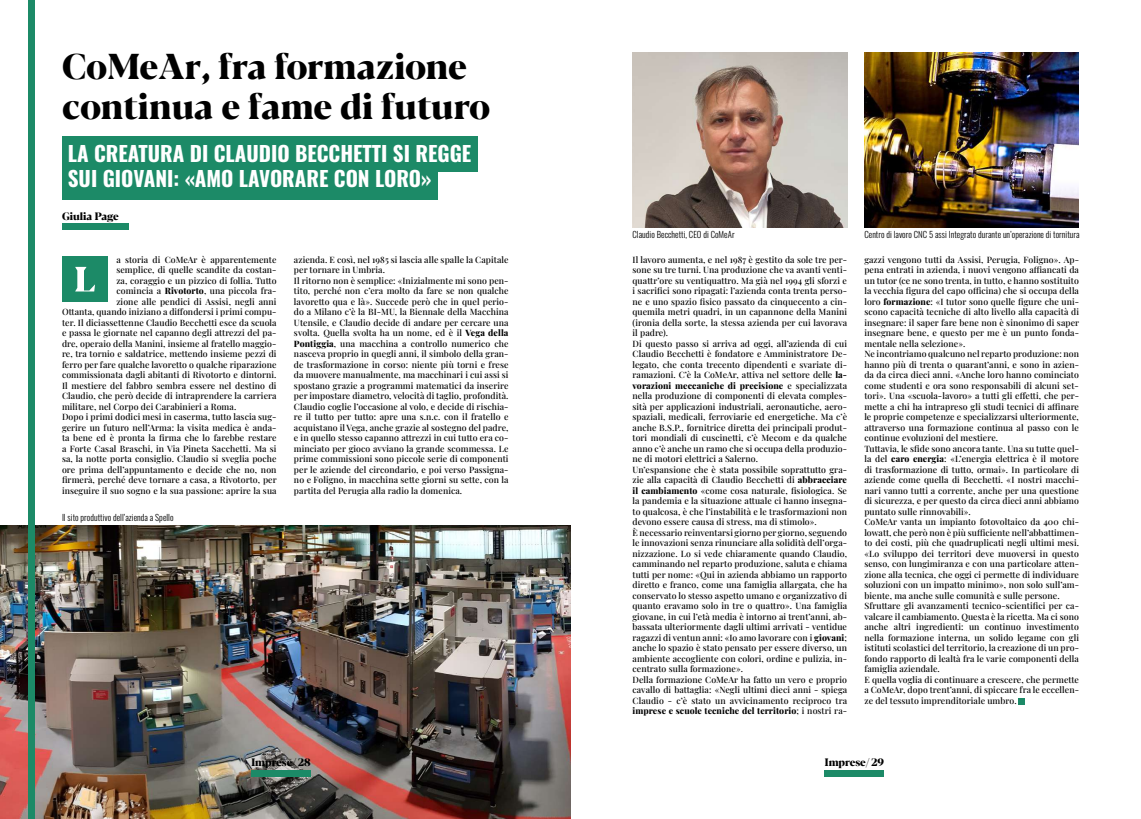
<style>
.page{position:relative;width:1141px;height:819px;background:#fff}
.page>*{position:absolute;margin:0;border:0;box-sizing:border-box;transform-origin:0 0}
.t1{font:800 35px/40.2px "Blacker Pro Display";color:#000}
.t2{font:21px/25.2px "Oswald";color:#fff}
.t3{font:800 10.5px "Blacker Pro Display";color:#000}
.t4{font:500 8.75px/10.5px "Playfair Display";letter-spacing:.01em;color:#000}
.t5{font:8.75px "Oswald";letter-spacing:.005em;color:#000}
.s1{font-weight:800}
</style>
<div class="page">
<div style="left:825px;top:769px;width:59px;height:7px;background:#1c8a67"></div>
<div style="left:62px;top:136px;width:416px;height:35px;background:#1c8a67"></div>
<div style="left:62px;top:164px;width:376px;height:35px;background:#1c8a67"></div>
<div style="left:62px;top:223px;width:67px;height:6px;background:#1c8a67"></div>
<div style="left:62px;top:256px;width:46px;height:45px;background:#1c8a67"></div>
<svg style="left:75px;top:267px;width:20px;height:24px"></svg>
<img style="left:632px;top:52px;width:215px;height:176px">
<img style="left:864px;top:53px;width:215px;height:175px">
<img style="left:0;top:525px;width:570px;height:294px">
<div style="left:251px;top:769px;width:60px;height:7px;background:#1c8a67"></div>
<svg style="left:1018px;top:698px;width:6px;height:6px"></svg>
<div style="left:28px;top:0;width:6px;height:819px;background:#1c8a67"></div>
<h1 class="t1" style="left:62px;top:44px;width:430px">CoMeAr, fra formazione continua e fame di futuro</h1>
<h2 class="t2" style="left:68px;top:139px;width:405px">LA CREATURA DI CLAUDIO BECCHETTI SI REGGE<br>SUI GIOVANI: «AMO LAVORARE CON LORO»</h2>
<p class="t3" style="left:62px;top:208px;width:58px">Giulia Page</p>
<p class="t4" style="left:116px;top:253px;width:162px">a storia di CoMeAr è apparentemente</p>
<p class="t4" style="left:116px;top:264px;width:162px">semplice, di quelle scandite da costan-</p>
<p class="t4" style="left:116px;top:274px;width:162px">za, coraggio e un pizzico di follia. Tutto</p>
<p class="t4" style="left:116px;top:285px;width:162px">comincia a <span class="s1">Rivotorto</span>, una piccola fra-</p>
<p class="t4" style="left:116px;top:295px;width:162px">zione alle pendici di Assisi, negli anni</p>
<p class="t4" style="left:62px;top:306px;width:216px">Ottanta, quando iniziano a diffondersi i primi compu-</p>
<p class="t4" style="left:62px;top:316px;width:216px">ter. Il diciassettenne Claudio Becchetti esce da scuola</p>
<p class="t4" style="left:62px;top:327px;width:216px">e passa le giornate nel capanno degli attrezzi del pa-</p>
<p class="t4" style="left:62px;top:337px;width:216px">dre, operaio della Manini, insieme al fratello maggio-</p>
<p class="t4" style="left:62px;top:348px;width:216px">re, tra tornio e saldatrice, mettendo insieme pezzi di</p>
<p class="t4" style="left:62px;top:358px;width:216px">ferro per fare qualche lavoretto o qualche riparazione</p>
<p class="t4" style="left:62px;top:369px;width:216px">commissionata dagli abitanti di Rivotorto e dintorni.</p>
<p class="t4" style="left:62px;top:379px;width:216px">Il mestiere del fabbro sembra essere nel destino di</p>
<p class="t4" style="left:62px;top:390px;width:216px">Claudio, che però decide di intraprendere la carriera</p>
<p class="t4" style="left:62px;top:400px;width:176px">militare, nel Corpo dei Carabinieri a Roma.</p>
<p class="t4" style="left:62px;top:411px;width:216px">Dopo i primi dodici mesi in caserma, tutto lascia sug-</p>
<p class="t4" style="left:62px;top:421px;width:216px">gerire un futuro nell’Arma: la visita medica è anda-</p>
<p class="t4" style="left:62px;top:432px;width:216px">ta bene ed è pronta la firma che lo farebbe restare</p>
<p class="t4" style="left:62px;top:442px;width:216px">a Forte Casal Braschi, in Via Pineta Sacchetti. Ma si</p>
<p class="t4" style="left:62px;top:453px;width:216px">sa, la notte porta consiglio. Claudio si sveglia poche</p>
<p class="t4" style="left:62px;top:463px;width:216px">ore prima dell’appuntamento e decide che no, non</p>
<p class="t4" style="left:62px;top:474px;width:216px">firmerà, perché deve tornare a casa, a Rivotorto, per</p>
<p class="t4" style="left:62px;top:484px;width:216px">inseguire il suo sogno e la sua passione: aprire la sua</p>
<p class="t5" style="left:632px;top:227px;width:104px">Claudio Becchetti, CEO di CoMeAr</p>
<p class="t5" style="left:864px;top:227px;width:217px">Centro di lavoro CNC 5 assi Integrato durante un’operazione di tornitura</p>
<p class="t4" style="left:294px;top:253px;width:216px">azienda. E così, nel 1985 si lascia alle spalle la Capitale per tornare in Umbria.<br>Il ritorno non è semplice: «Inizialmente mi sono pen&shy;tito, perché non c’era molto da fare se non qualche lavoretto qua e là». Succede però che in quel perio&shy;do a Milano c’è la BI-MU, la Biennale della Macchina Utensile, e Claudio decide di andare per cercare una svolta. Quella svolta ha un nome, ed è il <span class="s1">Vega della Pontiggia</span>, una macchina a controllo numerico che nasceva proprio in quegli anni, il simbolo della gran&shy;de trasformazione in corso: niente più torni e frese da muovere manualmente, ma macchinari i cui assi si spostano grazie a programmi matematici da inserire per impostare diametro, velocità di taglio, profondità.<br>Claudio coglie l’occasione al volo, e decide di rischia&shy;re il tutto per tutto: apre una s.n.c. con il fratello e acquistano il Vega, anche grazie al sostegno del padre, e in quello stesso capanno attrezzi in cui tutto era co&shy;minciato per gioco avviano la grande scommessa. Le prime commissioni sono piccole serie di componenti per le aziende del circondario, e poi verso Passigna&shy;no e Foligno, in macchina sette giorni su sette, con la partita del Perugia alla radio la domenica.</p>
<p class="t4" style="left:632px;top:253px;width:216px">Il lavoro aumenta, e nel 1987 è gestito da sole tre per&shy;sone su tre turni. Una produzione che va avanti venti&shy;quattr’ore su ventiquattro. Ma già nel 1994 gli sforzi e i sacrifici sono ripagati: l’azienda conta trenta perso&shy;ne e uno spazio fisico passato da cinquecento a cin&shy;quemila metri quadri, in un capannone della Manini (ironia della sorte, la stessa azienda per cui lavorava il padre).<br>Di questo passo si arriva ad oggi, all’azienda di cui Claudio Becchetti è fondatore e Amministratore De&shy;legato, che conta trecento dipendenti e svariate di&shy;ramazioni. C’è la CoMeAr, attiva nel settore delle <span class="s1">la&shy;vorazioni meccaniche di precisione</span> e specializzata nella produzione di componenti di elevata comples&shy;sità per applicazioni industriali, aeronautiche, aero&shy;spaziali, medicali, ferroviarie ed energetiche. Ma c’è anche B.S.P., fornitrice diretta dei principali produt&shy;tori mondiali di cuscinetti, c’è Mecom e da qualche anno c’è anche un ramo che si occupa della produzio&shy;ne di motori elettrici a Salerno.<br>Un’espansione che è stata possibile soprattutto gra&shy;zie alla capacità di Claudio Becchetti di <span class="s1">abbracciare il cambiamento</span> «come cosa naturale, fisiologica. Se la pandemia e la situazione attuale ci hanno insegna&shy;to qualcosa, è che l’instabilità e le trasformazioni non devono essere causa di stress, ma di stimolo».<br>È necessario reinventarsi giorno per giorno, seguendo le innovazioni senza rinunciare alla solidità dell’orga&shy;nizzazione. Lo si vede chiaramente quando Claudio, camminando nel reparto produzione, saluta e chiama tutti per nome: «Qui in azienda abbiamo un rapporto diretto e franco, come una famiglia allargata, che ha conservato lo stesso aspetto umano e organizzativo di quanto eravamo solo in tre o quattro». Una famiglia giovane, in cui l’età media è intorno ai trent’anni, ab&shy;bassata ulteriormente dagli ultimi arrivati - ventidue ragazzi di ventun anni: «Io amo lavorare con i <span class="s1">giovani</span>; anche lo spazio è stato pensato per essere diverso, un ambiente accogliente con colori, ordine e pulizia, in&shy;centrato sulla formazione».<br>Della formazione CoMeAr ha fatto un vero e proprio cavallo di battaglia: «Negli ultimi dieci anni - spiega Claudio - c’è stato un avvicinamento reciproco tra <span class="s1">imprese e scuole tecniche del territorio</span>; i nostri ra-</p>
<p class="t4" style="left:864px;top:253px;width:216px">gazzi vengono tutti da Assisi, Perugia, Foligno». Ap&shy;pena entrati in azienda, i nuovi vengono affiancati da un tutor (ce ne sono trenta, in tutto, e hanno sostituito la vecchia figura del capo officina) che si occupa della loro <span class="s1">formazione</span>: «I tutor sono quelle figure che uni&shy;scono capacità tecniche di alto livello alla capacità di insegnare: il saper fare bene non è sinonimo di saper insegnare bene, e questo per me è un punto fonda&shy;mentale nella selezione».<br>Ne incontriamo qualcuno nel reparto produzione: non hanno più di trenta o quarant’anni, e sono in azien&shy;da da circa dieci anni. «Anche loro hanno cominciato come studenti e ora sono responsabili di alcuni set&shy;tori». Una «scuola-lavoro» a tutti gli effetti, che per&shy;mette a chi ha intrapreso gli studi tecnici di affinare le proprie competenze e specializzarsi ulteriormente, attraverso una formazione continua al passo con le continue evoluzioni del mestiere.<br>Tuttavia, le sfide sono ancora tante. Una su tutte quel&shy;la del <span class="s1">caro energia</span>: «L’energia elettrica è il motore di trasformazione di tutto, ormai». In particolare di aziende come quella di Becchetti. «I nostri macchi&shy;nari vanno tutti a corrente, anche per una questione di sicurezza, e per questo da circa dieci anni abbiamo puntato sulle rinnovabili».<br>CoMeAr vanta un impianto fotovoltaico da 400 chi&shy;lowatt, che però non è più sufficiente nell’abbattimen&shy;to dei costi, più che quadruplicati negli ultimi mesi. «Lo sviluppo dei territori deve muoversi in questo senso, con lungimiranza e con una particolare atten&shy;zione alla tecnica, che oggi ci permette di individuare soluzioni con un impatto minimo», non solo sull’am&shy;biente, ma anche sulle comunità e sulle persone.<br>Sfruttare gli avanzamenti tecnico-scientifici per ca&shy;valcare il cambiamento. Questa è la ricetta. Ma ci sono anche altri ingredienti: un continuo investimento nella formazione interna, un solido legame con gli istituti scolastici del territorio, la creazione di un pro&shy;fondo rapporto di lealtà fra le varie componenti della famiglia aziendale.<br>E quella voglia di continuare a crescere, che permette a CoMeAr, dopo trent’anni, di spiccare fra le eccellen&shy;ze del tessuto imprenditoriale umbro.</p>
<p class="t5" style="left:62px;top:509px;width:113px">Il sito produttivo dell’azienda a Spello</p>
<p class="t3" style="left:251px;top:754px;width:61px">Imprese/28</p>
<p class="t3" style="left:825px;top:754px;width:61px">Imprese/29</p>
</div>
